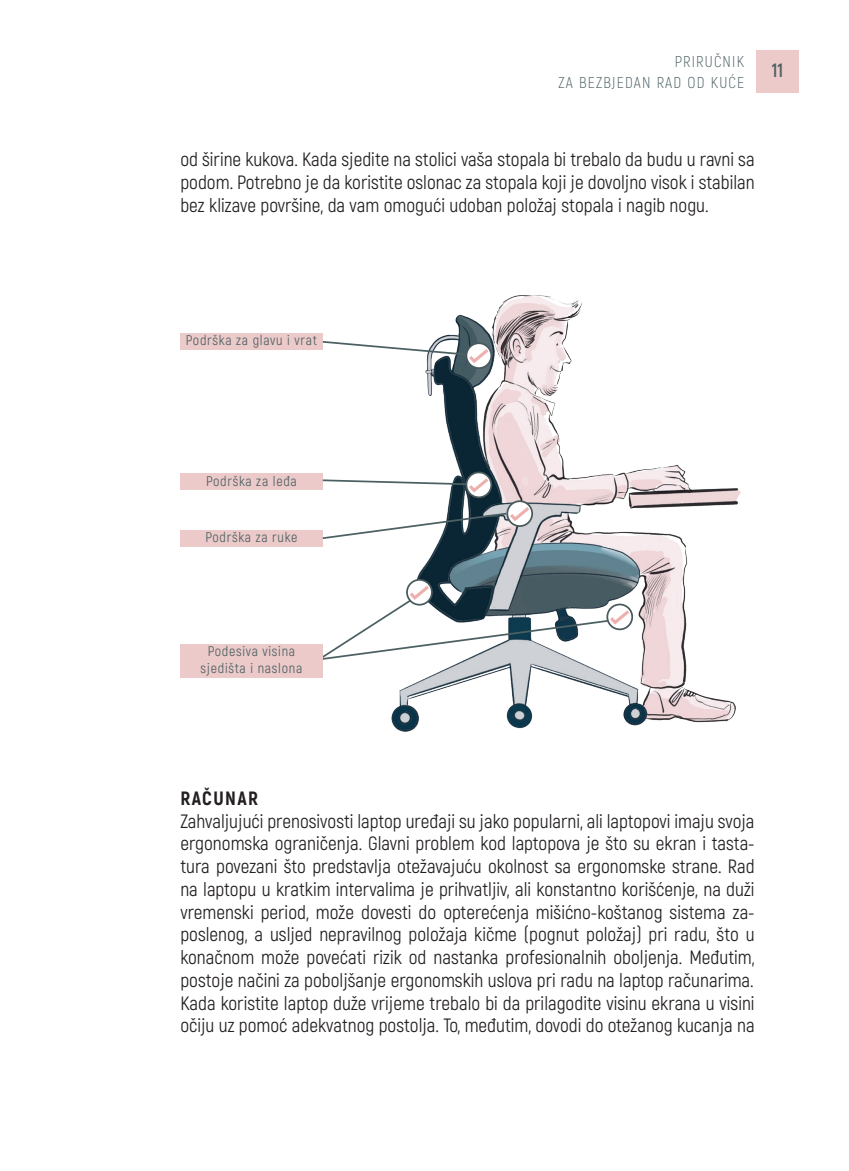
<style>
.page{position:relative;width:849px;height:1171px;background:#fff}
.page>*{position:absolute;margin:0;border:0;box-sizing:border-box;transform-origin:0 0}
.t1{font:19.25px/22.8px "Akrobat";color:#231f20;text-align:justify}
.t2{font:800 19.25px "Akrobat";letter-spacing:.075em;color:#231f20}
.t3{font:700 19.25px "Akrobat";color:#4c6063}
.t4{font:300 15.75px/21px "Akrobat";letter-spacing:.075em;color:#4c6063;text-align:right}
.t5{font:14px "Akrobat";letter-spacing:.05em;color:#4c6063}
</style>
<div class="page">
<div style="left:755px;top:50px;width:43px;height:43px;background:#eccac9"></div>
<img style="left:391px;top:295px;width:350px;height:437px">
<svg style="left:466px;top:472px;width:25px;height:25px"></svg>
<div style="left:465px;top:471px;width:27px;height:27px;border:2px solid #485a5d;border-radius:50%"></div>
<svg style="left:466px;top:343px;width:25px;height:25px"></svg>
<div style="left:465px;top:342px;width:27px;height:27px;border:2px solid #485a5d;border-radius:50%"></div>
<svg style="left:507px;top:501px;width:25px;height:25px"></svg>
<div style="left:506px;top:500px;width:27px;height:27px;border:2px solid #485a5d;border-radius:50%"></div>
<div style="left:606px;top:603px;width:27px;height:27px;border:2px solid #485a5d;border-radius:50%"></div>
<div style="left:406px;top:579px;width:26px;height:26px;border:2px solid #485a5d;border-radius:50%"></div>
<div style="left:180px;top:333px;width:143px;height:17px;background:#eccac9"></div>
<div style="left:180px;top:473px;width:143px;height:17px;background:#eccac9"></div>
<div style="left:180px;top:530px;width:143px;height:16px;background:#eccac9"></div>
<svg style="left:322px;top:340px;width:169px;height:25px"></svg>
<svg style="left:322px;top:475px;width:169px;height:20px"></svg>
<svg style="left:322px;top:504px;width:210px;height:36px"></svg>
<svg style="left:323px;top:582px;width:309px;height:79px"></svg>
<div style="left:180px;top:644px;width:143px;height:33px;background:#eccac9"></div>
<p class="t4" style="left:558px;top:51px;width:187px">PRIRUČNIK<br>ZA BEZBJEDAN RAD OD KUĆE</p>
<p class="t3" style="left:771px;top:58px;width:13px">11</p>
<p class="t1" style="left:180px;top:148px;width:575px">od širine kukova. Kada sjedite na stolici vaša stopala bi trebalo da budu u ravni sa podom. Potrebno je da koristite oslonac za stopala koji je dovoljno visok i stabilan bez klizave površine, da vam omogući udoban položaj stopala i nagib nogu.</p>
<p class="t5" style="left:186px;top:332px;width:132px">Podrška za glavu i vrat</p>
<p class="t5" style="left:206px;top:472px;width:92px">Podrška za leđa</p>
<p class="t5" style="left:205px;top:529px;width:93px">Podrška za ruke</p>
<p class="t5" style="left:208px;top:643px;width:89px">Podesiva visina</p>
<p class="t5" style="left:200px;top:660px;width:103px">sjedišta i naslona</p>
<p class="t2" style="left:180px;top:786px;width:79px">RAČUNAR</p>
<p class="t1" style="left:180px;top:809px;width:575px">Zahvaljujući prenosivosti laptop uređaji su jako popularni, ali laptopovi imaju svoja ergonomska ograničenja. Glavni problem kod laptopova je što su ekran i tasta&shy;tura povezani što predstavlja otežavajuću okolnost sa ergonomske strane. Rad na laptopu u kratkim intervalima je prihvatljiv, ali konstantno korišćenje, na duži vremenski period, može dovesti do opterećenja mišićno-koštanog sistema za&shy;poslenog, a usljed nepravilnog položaja kičme (pognut položaj) pri radu, što u konačnom može povećati rizik od nastanka profesionalnih oboljenja. Međutim, postoje načini za poboljšanje ergonomskih uslova pri radu na laptop računarima.</p>
<p class="t1" style="left:180px;top:991px;width:575px">Kada koristite laptop duže vrijeme trebalo bi da prilagodite visinu ekrana u visini očiju uz pomoć adekvatnog postolja. To, međutim, dovodi do otežanog kucanja na</p>
</div>
